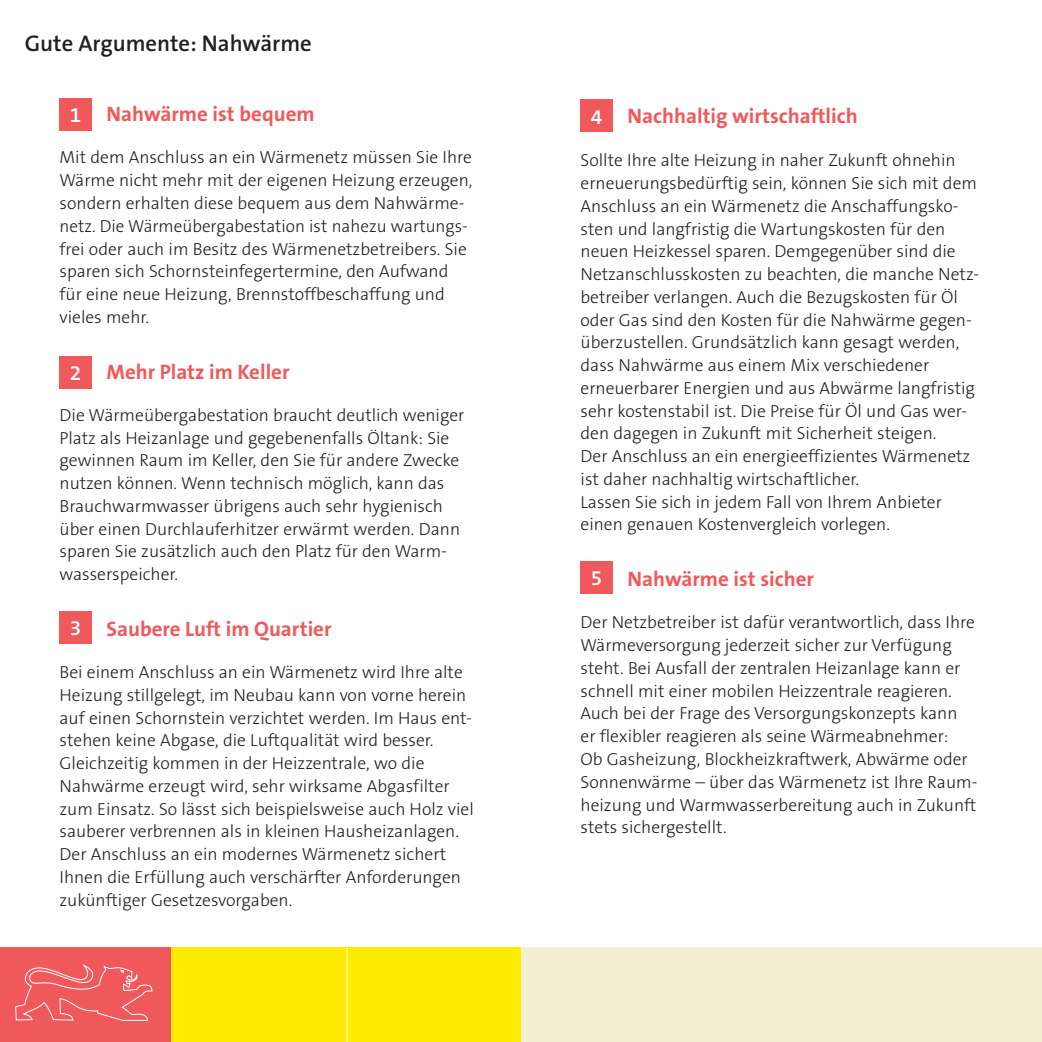
<style>
.page{position:relative;width:1042px;height:1042px;background:#fff}
.page>*{position:absolute;margin:0;border:0;box-sizing:border-box;transform-origin:0 0}
.t1{font:600 22.75px "The Sans CE B6";color:#231f20}
.t2{font:700 21px "The Sans CE B7";color:#f0595b}
.t3{font:300 17.5px/22.8px "The Sans CE B3";color:#231f20}
.s1{font-family:"The Sans CE B6";font-weight:600;color:#fff}
</style>
<div class="page">
<div style="left:60px;top:99px;width:32px;height:32px;background:#f0595b"></div>
<div style="left:60px;top:356px;width:32px;height:32px;background:#f0595b"></div>
<div style="left:60px;top:611px;width:32px;height:32px;background:#f0595b"></div>
<div style="left:580px;top:100px;width:32px;height:32px;background:#f0595b"></div>
<div style="left:580px;top:561px;width:32px;height:32px;background:#f0595b"></div>
<div style="left:0;top:947px;width:521px;height:95px;background:#ffea01"></div>
<div style="left:0;top:947px;width:170px;height:95px;background:#f0595b"></div>
<svg style="left:15px;top:965px;width:137px;height:55px"></svg>
<hr style="left:347px;top:947px;width:1px;height:95px;background:#fff">
<div style="left:521px;top:947px;width:520px;height:95px;background:#f4efd1"></div>
<h1 class="t1" style="left:25px;top:31px;width:288px">Gute Argumente: Nahwärme</h1>
<p class="t2" style="left:70px;top:103px;width:246px"><span class="s1">1</span> Nahwärme ist bequem</p>
<p class="t3" style="left:60px;top:147px;width:414px">Mit dem Anschluss an ein Wärmenetz müssen Sie Ihre Wärme nicht mehr mit der eigenen Heizung erzeugen, sondern erhalten diese bequem aus dem Nahwärme&shy;netz. Die Wärmeübergabestation ist nahezu wartungs&shy;frei oder auch im Besitz des Wärmenetzbetreibers. Sie sparen sich Schornsteinfegertermine, den Aufwand für eine neue Heizung, Brennstoffbeschaffung und vieles mehr.</p>
<p class="t2" style="left:70px;top:360px;width:221px"><span class="s1">2</span> Mehr Platz im Keller</p>
<p class="t3" style="left:60px;top:405px;width:406px">Die Wärmeübergabestation braucht deutlich weniger Platz als Heizanlage und gegebenenfalls Öltank: Sie gewinnen Raum im Keller, den Sie für andere Zwecke nutzen können. Wenn technisch möglich, kann das Brauchwarmwasser übrigens auch sehr hygienisch über einen Durchlauferhitzer erwärmt werden. Dann sparen Sie zusätzlich auch den Platz für den Warm&shy;wasserspeicher.</p>
<p class="t2" style="left:70px;top:617px;width:263px"><span class="s1">3</span> Saubere Luft im Quartier</p>
<p class="t3" style="left:60px;top:662px;width:416px">Bei einem Anschluss an ein Wärmenetz wird Ihre alte Heizung stillgelegt, im Neubau kann von vorne herein auf einen Schornstein verzichtet werden. Im Haus ent&shy;stehen keine Abgase, die Luftqualität wird besser.<br>Gleichzeitig kommen in der Heizzentrale, wo die Nahwärme erzeugt wird, sehr wirksame Abgasfilter zum Einsatz. So lässt sich beispielsweise auch Holz viel sauberer verbrennen als in kleinen Hausheizanlagen.<br>Der Anschluss an ein modernes Wärmenetz sichert Ihnen die Erfüllung auch verschärfter Anforderungen zukünftiger Gesetzesvorgaben.</p>
<p class="t2" style="left:591px;top:104px;width:268px"><span class="s1">4</span> Nachhaltig wirtschaftlich</p>
<p class="t3" style="left:580px;top:150px;width:400px">Sollte Ihre alte Heizung in naher Zukunft ohnehin erneuerungsbedürftig sein, können Sie sich mit dem Anschluss an ein Wärmenetz die Anschaffungsko&shy;sten und langfristig die Wartungskosten für den neuen Heizkessel sparen. Demgegenüber sind die Netzanschlusskosten zu beachten, die manche Netz&shy;betreiber verlangen. Auch die Bezugskosten für Öl oder Gas sind den Kosten für die Nahwärme gegen&shy;überzustellen. Grundsätzlich kann gesagt werden, dass Nahwärme aus einem Mix verschiedener erneuerbarer Energien und aus Abwärme langfristig sehr kostenstabil ist. Die Preise für Öl und Gas wer&shy;den dagegen in Zukunft mit Sicherheit steigen.<br>Der Anschluss an ein energieeffizientes Wärmenetz ist daher nachhaltig wirtschaftlicher.<br>Lassen Sie sich in jedem Fall von Ihrem Anbieter einen genauen Kostenvergleich vorlegen.</p>
<p class="t2" style="left:591px;top:567px;width:225px"><span class="s1">5</span> Nahwärme ist sicher</p>
<p class="t3" style="left:580px;top:612px;width:398px">Der Netzbetreiber ist dafür verantwortlich, dass Ihre Wärmeversorgung jederzeit sicher zur Verfügung steht. Bei Ausfall der zentralen Heizanlage kann er schnell mit einer mobilen Heizzentrale reagieren.<br>Auch bei der Frage des Versorgungskonzepts kann<br>er flexibler reagieren als seine Wärmeabnehmer:<br>Ob Gasheizung, Blockheizkraftwerk, Abwärme oder Sonnenwärme – über das Wärmenetz ist Ihre Raum&shy;heizung und Warmwasserbereitung auch in Zukunft stets sichergestellt.</p>
</div>
